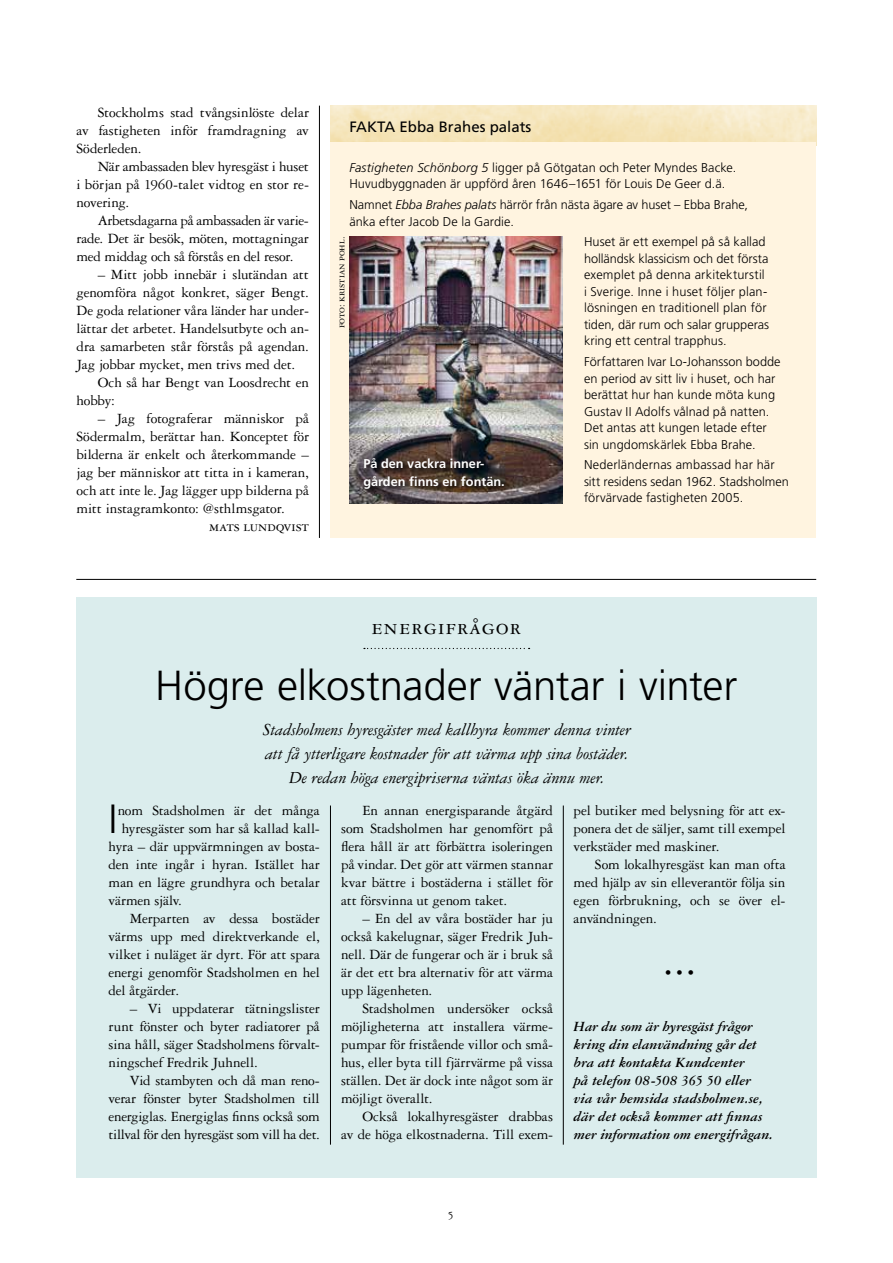
<style>
.page{position:relative;width:893px;height:1263px;background:#fff}
.page>*{position:absolute;margin:0;border:0;box-sizing:border-box;transform-origin:0 0}
.t1{font:300 42px "Frutiger";letter-spacing:-.005em;color:#000}
.t2{font:300 40.8px "Frutiger";color:#000}
.t3{font:22.5px "Garamond 3 LT Std";letter-spacing:.06em;color:#000}
.t4{font:italic 18px/24px "Garamond 3 LT Std";letter-spacing:-.01em;color:#000;text-align:center}
.t5{font:15px/18px "Garamond 3 LT Std";letter-spacing:-.005em;color:#000;text-align:justify}
.t6{font:italic 700 15px/18px "Garamond 3 LT Std";letter-spacing:-.015em;color:#000}
.t7{font:15px "Frutiger";color:#000}
.t8{font:300 12.75px/16.5px "Frutiger";letter-spacing:.005em;color:#000}
.t9{font:700 12.75px/18px "Frutiger";color:#fff}
.t10{font:12px "Garamond 3 LT Std";color:#000}
.t11{font:10.5px "Garamond 3 LT Std";color:#000}
.s1{font-style:italic}
</style>
<div class="page">
<div style="left:76px;top:597px;width:740px;height:581px;background:#dbeded"></div>
<hr style="left:319px;top:106px;width:1px;height:432px;background:#000">
<hr style="left:330px;top:805px;width:1px;height:340px;background:#000">
<svg style="left:364px;top:648px;width:166px;height:1px"></svg>
<div style="left:330px;top:143px;width:486px;height:395px;background:#fff4e0"></div>
<hr style="left:76px;top:579px;width:740px;height:1px;background:#000">
<hr style="left:563px;top:805px;width:1px;height:340px;background:#000">
<img style="left:349px;top:237px;width:214px;height:266px">
<svg style="left:363px;top:457px;width:148px;height:39px"></svg>
<p class="t5" style="left:77px;top:104px;width:234px;text-indent:21px">Stockholms stad tvångsinlöste delar av fastigheten inför framdragning av Söderleden.</p>
<p class="t5" style="left:77px;top:158px;width:234px;text-indent:21px">När ambassaden blev hyresgäst i huset i början på 1960-talet vidtog en stor re&shy;novering.</p>
<p class="t5" style="left:77px;top:212px;width:234px;text-indent:21px">Arbetsdagarna på ambassaden är varie&shy;rade. Det är besök, möten, mottagningar med middag och så förstås en del resor.</p>
<p class="t5" style="left:98px;top:266px;width:213px">– Mitt jobb innebär i slutändan att</p>
<p class="t5" style="left:77px;top:284px;width:234px">genomföra något konkret, säger Bengt.</p>
<p class="t5" style="left:77px;top:302px;width:234px">De goda relationer våra länder har under-</p>
<p class="t5" style="left:77px;top:320px;width:234px">lättar det arbetet. Handelsutbyte och an-</p>
<p class="t5" style="left:77px;top:338px;width:234px">dra samarbeten står förstås på agendan.</p>
<p class="t5" style="left:77px;top:356px;width:220px">Jag jobbar mycket, men trivs med det.</p>
<p class="t5" style="left:98px;top:374px;width:213px">Och så har Bengt van Loosdrecht en</p>
<p class="t5" style="left:77px;top:392px;width:40px">hobby:</p>
<p class="t5" style="left:98px;top:410px;width:213px">– Jag fotograferar människor på</p>
<p class="t5" style="left:77px;top:428px;width:234px">Södermalm, berättar han. Konceptet för</p>
<p class="t5" style="left:77px;top:446px;width:234px">bilderna är enkelt och återkommande –</p>
<p class="t5" style="left:77px;top:464px;width:234px">jag ber människor att titta in i kameran,</p>
<p class="t5" style="left:77px;top:482px;width:234px">och att inte le. Jag lägger upp bilderna på</p>
<p class="t5" style="left:77px;top:500px;width:210px">mitt instagramkonto: @sthlmsgator.</p>
<p class="t5" style="left:209px;top:518px;width:101px">mats lundqvist</p>
<p class="t7" style="left:349px;top:118px;width:184px">FAKTA Ebba Brahes palats</p>
<p class="t8" style="left:349px;top:159px;width:388px"><span class="s1">Fastigheten Schönborg 5</span> ligger på Götgatan och Peter Myndes Backe.<br>Huvudbyggnaden är uppförd åren 1646–1651 för Louis De Geer d.ä.</p>
<p class="t8" style="left:349px;top:197px;width:400px">Namnet <span class="s1">Ebba Brahes palats</span> härrör från nästa ägare av huset – Ebba Brahe, änka efter Jacob De la Gardie.</p>
<p class="t8" style="left:584px;top:234px;width:187px">Huset är ett exempel på så kallad holländsk klassicism och det första exemplet på denna arkitekturstil i Sverige. Inne i huset följer plan&shy;lösningen en traditionell plan för tiden, där rum och salar grupperas kring ett central trapphus.</p>
<p class="t8" style="left:584px;top:354px;width:198px">Författaren Ivar Lo-Johansson bodde en period av sitt liv i huset, och har berättat hur han kunde möta kung Gustav II Adolfs vålnad på natten.<br>Det antas att kungen letade efter sin ungdomskärlek Ebba Brahe.</p>
<p class="t8" style="left:584px;top:457px;width:206px">Nederländernas ambassad har här sitt residens sedan 1962. Stadsholmen förvärvade fastigheten 2005.</p>
<p class="t11" style="left:336px;top:328px;width:93px;rotate:-90deg">foto: kristian pohl.</p>
<p class="t9" style="left:363px;top:455px;width:143px">På den vackra inner&shy;gården finns en fontän.</p>
<h3 class="t3" style="left:371px;top:615px;width:151px">Energifrågor</h3>
<h1 class="t1" style="left:155px;top:662px;width:584px">Högre elkostnader väntar i vinter</h1>
<p class="t4" style="left:263px;top:718px;width:369px">Stadsholmens hyresgäster med kallhyra kommer denna vinter att få ytterligare kostnader för att värma upp sina bostäder.<br>De redan höga energipriserna väntas öka ännu mer.</p>
<h2 class="t2" style="left:109px;top:796px;width:11px">I</h2>
<p class="t5" style="left:118px;top:802px;width:204px">nom Stadsholmen är det många</p>
<p class="t5" style="left:122px;top:820px;width:200px">hyresgäster som har så kallad kall-</p>
<p class="t5" style="left:109px;top:838px;width:213px">hyra – där uppvärmningen av bosta-</p>
<p class="t5" style="left:109px;top:856px;width:213px">den inte ingår i hyran. Istället har</p>
<p class="t5" style="left:109px;top:874px;width:213px">man en lägre grundhyra och betalar</p>
<p class="t5" style="left:109px;top:892px;width:75px">värmen själv.</p>
<p class="t5" style="left:130px;top:910px;width:191px">Merparten av dessa bostäder</p>
<p class="t5" style="left:109px;top:928px;width:213px">värms upp med direktverkande el,</p>
<p class="t5" style="left:109px;top:946px;width:213px">vilket i nuläget är dyrt. För att spara</p>
<p class="t5" style="left:109px;top:964px;width:213px">energi genomför Stadsholmen en hel</p>
<p class="t5" style="left:109px;top:982px;width:72px">del åtgärder.</p>
<p class="t5" style="left:109px;top:1000px;width:213px;text-indent:21px">– Vi uppdaterar tätningslister runt fönster och byter radiatorer på sina håll, säger Stadsholmens förvalt&shy;ningschef Fredrik Juhnell.</p>
<p class="t5" style="left:109px;top:1072px;width:213px;text-indent:21px">Vid stambyten och då man reno&shy;verar fönster byter Stadsholmen till energiglas. Energiglas finns också som tillval för den hyresgäst som vill ha det.</p>
<p class="t5" style="left:341px;top:802px;width:213px;text-indent:21px">En annan energisparande åtgärd som Stadsholmen har genomfört på flera håll är att förbättra isoleringen på vindar. Det gör att värmen stannar kvar bättre i bostäderna i stället för att försvinna ut genom taket.</p>
<p class="t5" style="left:341px;top:910px;width:213px;text-indent:21px">– En del av våra bostäder har ju också kakelugnar, säger Fredrik Juh&shy;nell. Där de fungerar och är i bruk så är det ett bra alternativ för att värma upp lägenheten.</p>
<p class="t5" style="left:341px;top:1000px;width:213px;text-indent:21px">Stadsholmen undersöker också möjligheterna att installera värme&shy;pumpar för fristående villor och små&shy;hus, eller byta till fjärrvärme på vissa ställen. Det är dock inte något som är möjligt överallt.</p>
<p class="t5" style="left:341px;top:1108px;width:213px;text-align:right">Också lokalhyresgäster drabbas<br>av de höga elkostnaderna. Till exem-</p>
<p class="t5" style="left:574px;top:802px;width:213px">pel butiker med belysning för att ex&shy;ponera det de säljer, samt till exempel verkstäder med maskiner.</p>
<p class="t5" style="left:574px;top:856px;width:213px;text-indent:21px">Som lokalhyresgäst kan man ofta med hjälp av sin elleverantör följa sin egen förbrukning, och se över el&shy;användningen.</p>
<p class="t5" style="left:664px;top:964px;width:31px">• • •</p>
<p class="t6" style="left:574px;top:1018px;width:201px">Har du som är hyresgäst frågor kring din elanvändning går det bra att kontakta Kundcenter<br>på telefon 08-508 365 50 eller via vår hemsida stadsholmen.se, där det också kommer att finnas mer information om energifrågan.</p>
<p class="t10" style="left:448px;top:1209px;width:7px">5</p>
</div>
